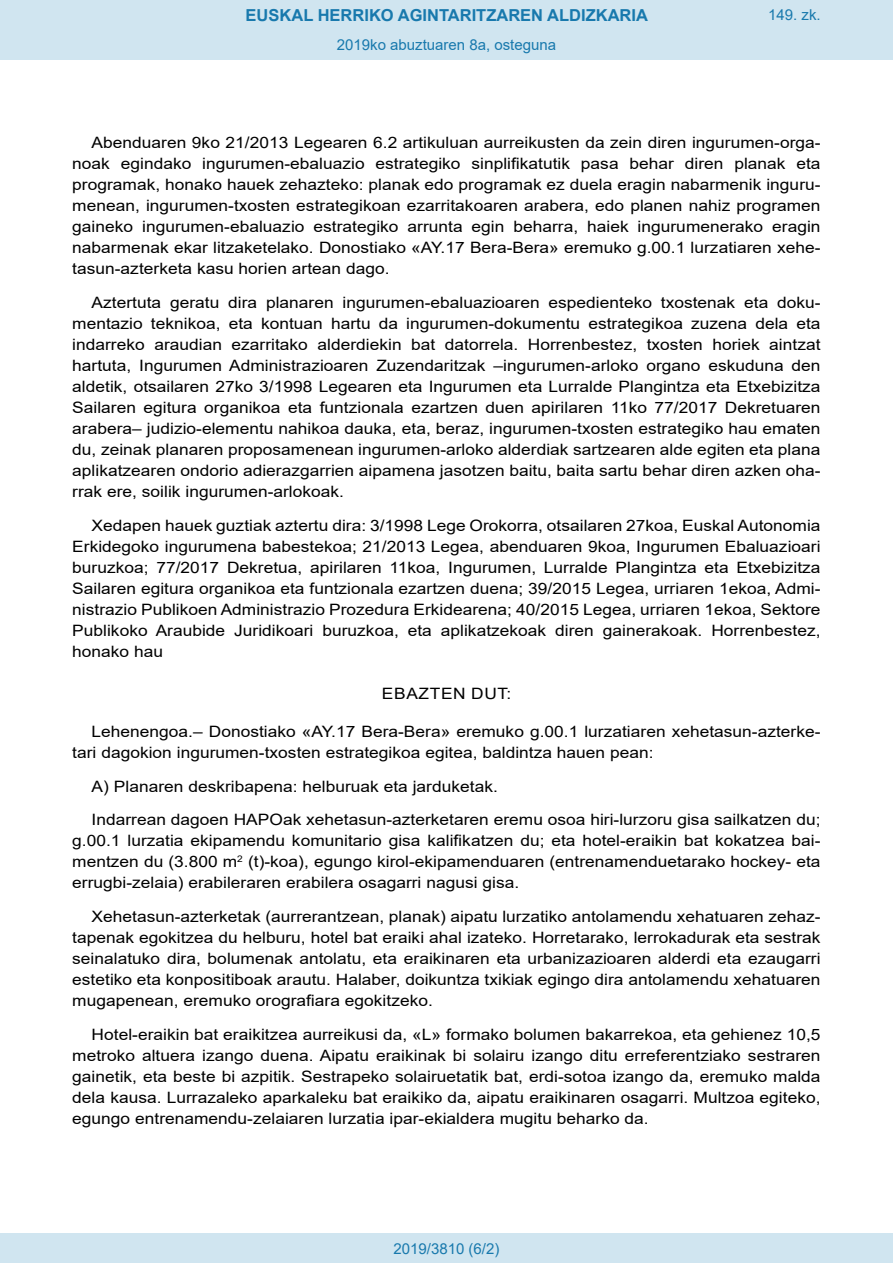
<style>
.page{position:relative;width:893px;height:1263px;background:#fff}
.page>*{position:absolute;margin:0;border:0;box-sizing:border-box;transform-origin:0 0}
.t1{font:700 16.5px "Arial";color:#1879ad}
.BOPVDetalle{font:15.6px/21px "Arial";color:#000;text-align:justify;scale:1.11 1}
.BOPVClave{font:15.6px "Arial";letter-spacing:.035em;color:#000;scale:1.11 1}
.Paginacion_Centro{font:15px "Arial";color:#1879ad}
</style>
<div class="page">
<div style="left:0;top:0;width:893px;height:60px;background:#d0e5f0"></div>
<div style="left:0;top:1233px;width:893px;height:30px;background:#d0e5f0"></div>
<p class="t1" style="left:246px;top:3px;width:404px">EUSKAL HERRIKO AGINTARITZAREN ALDIZKARIA</p>
<p class="Paginacion_Centro" style="left:337px;top:35px;width:221px">2019ko abuztuaren 8a, osteguna</p>
<p class="Paginacion_Centro" style="left:768px;top:5px;width:54px">149. zk.</p>
<p class="BOPVDetalle" style="left:72px;top:132px;width:676px;text-indent:19px">Abenduaren 9ko 21/2013 Legearen 6.2 artikuluan aurreikusten da zein diren ingurumen-orga&shy;noak egindako ingurumen-ebaluazio estrategiko sinplifikatutik pasa behar diren planak eta programak, honako hauek zehazteko: planak edo programak ez duela eragin nabarmenik inguru&shy;menean, ingurumen-txosten estrategikoan ezarritakoaren arabera, edo planen nahiz programen gaineko ingurumen-ebaluazio estrategiko arrunta egin beharra, haiek ingurumenerako eragin nabarmenak ekar litzaketelako. Donostiako «AY.17 Bera-Bera» eremuko g.00.1 lurzatiaren xehe&shy;tasun-azterketa kasu horien artean dago.</p>
<p class="BOPVDetalle" style="left:72px;top:292px;width:676px;text-indent:19px">Aztertuta geratu dira planaren ingurumen-ebaluazioaren espedienteko txostenak eta doku&shy;mentazio teknikoa, eta kontuan hartu da ingurumen-dokumentu estrategikoa zuzena dela eta indarreko araudian ezarritako alderdiekin bat datorrela. Horrenbestez, txosten horiek aintzat hartuta, Ingurumen Administrazioaren Zuzendaritzak –ingurumen-arloko organo eskuduna den aldetik, otsailaren 27ko 3/1998 Legearen eta Ingurumen eta Lurralde Plangintza eta Etxebizitza Sailaren egitura organikoa eta funtzionala ezartzen duen apirilaren 11ko 77/2017 Dekretuaren arabera– judizio-elementu nahikoa dauka, eta, beraz, ingurumen-txosten estrategiko hau ematen du, zeinak planaren proposamenean ingurumen-arloko alderdiak sartzearen alde egiten eta plana aplikatzearen ondorio adierazgarrien aipamena jasotzen baitu, baita sartu behar diren azken oha&shy;rrak ere, soilik ingurumen-arlokoak.</p>
<p class="BOPVDetalle" style="left:72px;top:515px;width:676px;text-indent:19px">Xedapen hauek guztiak aztertu dira: 3/1998 Lege Orokorra, otsailaren 27koa, Euskal Autonomia Erkidegoko ingurumena babestekoa; 21/2013 Legea, abenduaren 9koa, Ingurumen Ebaluazioari buruzkoa; 77/2017 Dekretua, apirilaren 11koa, Ingurumen, Lurralde Plangintza eta Etxebizitza Sailaren egitura organikoa eta funtzionala ezartzen duena; 39/2015 Legea, urriaren 1ekoa, Admi&shy;nistrazio Publikoen Administrazio Prozedura Erkidearena; 40/2015 Legea, urriaren 1ekoa, Sektore Publikoko Araubide Juridikoari buruzkoa, eta aplikatzekoak diren gainerakoak. Horrenbestez, honako hau</p>
<p class="BOPVClave" style="left:382px;top:683px;width:118px">EBAZTEN DUT:</p>
<p class="BOPVDetalle" style="left:72px;top:721px;width:676px;text-indent:19px">Lehenengoa.– Donostiako «AY.17 Bera-Bera» eremuko g.00.1 lurzatiaren xehetasun-azterke&shy;tari dagokion ingurumen-txosten estrategikoa egitea, baldintza hauen pean:</p>
<p class="BOPVDetalle" style="left:92px;top:776px;width:367px">A) Planaren deskribapena: helburuak eta jarduketak.</p>
<p class="BOPVDetalle" style="left:72px;top:809px;width:676px;text-indent:19px">Indarrean dagoen HAPOak xehetasun-azterketaren eremu osoa hiri-lurzoru gisa sailkatzen du; g.00.1 lurzatia ekipamendu komunitario gisa kalifikatzen du; eta hotel-eraikin bat kokatzea bai&shy;mentzen du (3.800 m<sup>2</sup> (t)-koa), egungo kirol-ekipamenduaren (entrenamenduetarako hockey- eta errugbi-zelaia) erabileraren erabilera osagarri nagusi gisa.</p>
<p class="BOPVDetalle" style="left:72px;top:906px;width:676px;text-indent:19px">Xehetasun-azterketak (aurrerantzean, planak) aipatu lurzatiko antolamendu xehatuaren zehaz&shy;tapenak egokitzea du helburu, hotel bat eraiki ahal izateko. Horretarako, lerrokadurak eta sestrak seinalatuko dira, bolumenak antolatu, eta eraikinaren eta urbanizazioaren alderdi eta ezaugarri estetiko eta konpositiboak arautu. Halaber, doikuntza txikiak egingo dira antolamendu xehatuaren mugapenean, eremuko orografiara egokitzeko.</p>
<p class="BOPVDetalle" style="left:72px;top:1024px;width:676px;text-indent:19px">Hotel-eraikin bat eraikitzea aurreikusi da, «L» formako bolumen bakarrekoa, eta gehienez 10,5 metroko altuera izango duena. Aipatu eraikinak bi solairu izango ditu erreferentziako sestraren gainetik, eta beste bi azpitik. Sestrapeko solairuetatik bat, erdi-sotoa izango da, eremuko malda dela kausa. Lurrazaleko aparkaleku bat eraikiko da, aipatu eraikinaren osagarri. Multzoa egiteko, egungo entrenamendu-zelaiaren lurzatia ipar-ekialdera mugitu beharko da.</p>
<p class="Paginacion_Centro" style="left:393px;top:1238px;width:107px">2019/3810 (6/2)</p>
</div>
